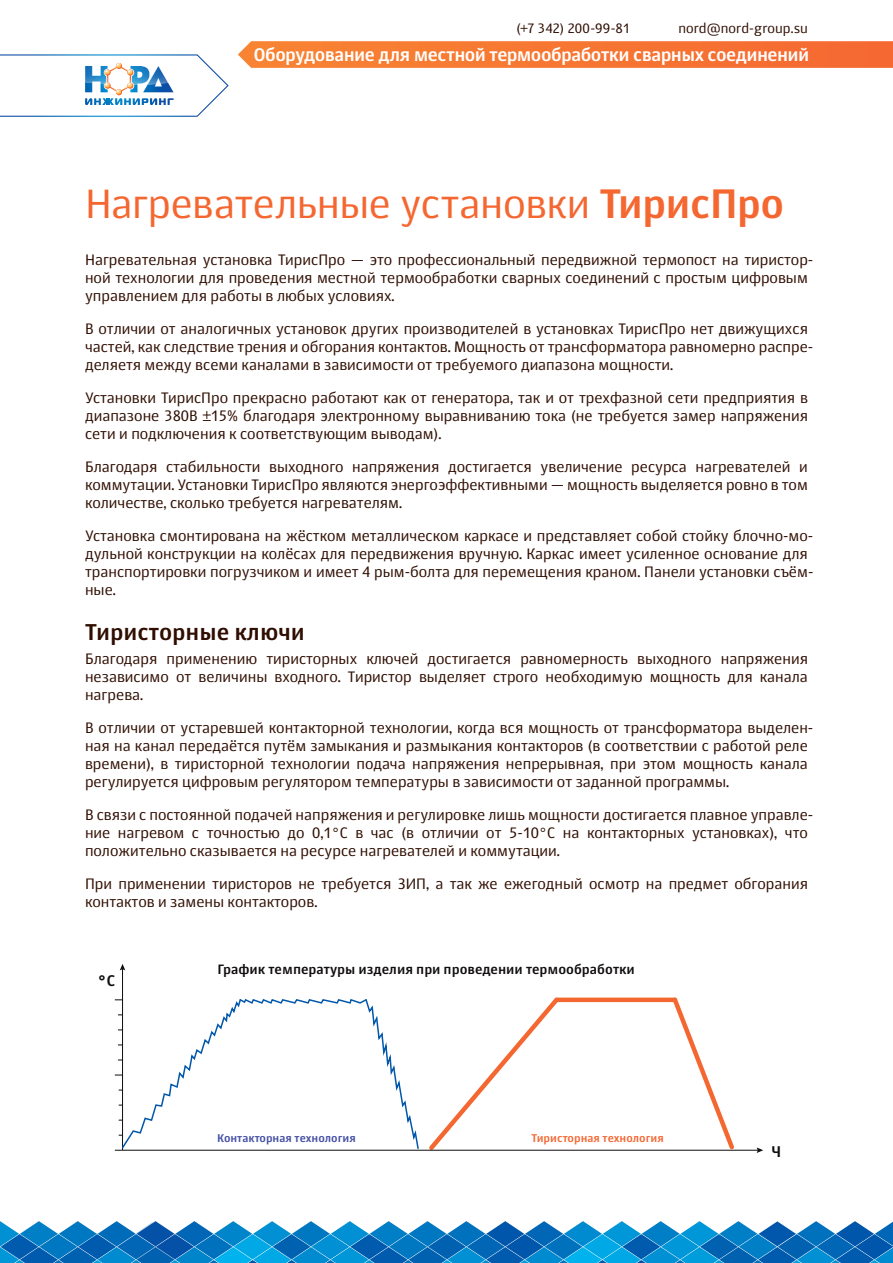
<style>
.page{position:relative;width:893px;height:1263px;background:#fff}
.page>*{position:absolute;margin:0;border:0;box-sizing:border-box;transform-origin:0 0}
.t1{font:40.5px "Story";letter-spacing:-.01em;color:#f56731}
.t2{font:700 22.5px "Story";color:#2f0d00}
.t3{font:700 18px "Story";letter-spacing:-.03em;color:#fff}
.t4{font:700 15.3px "Story";color:#100d0e}
.t5{font:15px/18px "Story";color:#2f0d00}
.t6{font:13.5px "Story";letter-spacing:.005em;color:#2f0d00}
.t7{font:700 13.35px "Story";color:#100d0e}
.t8{font:700 11.1px "Story";color:#434ea4}
.t9{font:700 11.1px "Story";color:#f56732}
.s1{font-weight:700}
</style>
<div class="page">
<div style="left:556px;top:997px;width:119px;height:5px;background:#f56731"></div>
<svg style="left:669px;top:997px;width:69px;height:153px"></svg>
<hr style="left:122px;top:968px;width:1px;height:182px;background:#100d0e">
<svg style="left:120px;top:964px;width:5px;height:6px"></svg>
<hr style="left:123px;top:1150px;width:636px;height:1px;background:#100d0e">
<svg style="left:757px;top:1147px;width:6px;height:6px"></svg>
<svg style="left:115px;top:997px;width:448px;height:154px"></svg>
<svg style="left:0;top:1221px;width:893px;height:42px;background:#3090cc"></svg>
<svg style="left:0;top:54px;width:229px;height:63px"></svg>
<svg style="left:238px;top:41px;width:655px;height:27px;background:#f67836"></svg>
<p class="t6" style="left:516px;top:20px;width:115px">(+7 342) 200-99-81</p>
<p class="t6" style="left:678px;top:20px;width:131px">nord@nord-group.su</p>
<p class="t3" style="left:254px;top:43px;width:557px">Оборудование для местной термообработки сварных соединений</p>
<h1 class="t1" style="left:85px;top:178px;width:701px">Нагревательные установки <span class="s1">ТирисПро</span></h1>
<p class="t5" style="left:85px;top:250px;width:730px">Нагревательная установка ТирисПро — это профессиональный передвижной термопост на тиристор&shy;ной технологии для проведения местной термообработки сварных соединений с простым цифровым управлением для работы в любых условиях.</p>
<p class="t5" style="left:85px;top:319px;width:730px">В отличии от аналогичных установок других производителей в установках ТирисПро нет движущихся частей, как следствие трения и обгорания контактов. Мощность от трансформатора равномерно распре&shy;деляетя между всеми каналами в зависимости от требуемого диапазона мощности.</p>
<p class="t5" style="left:85px;top:388px;width:724px;text-align:justify">Установки ТирисПро прекрасно работают как от генератора, так и от трехфазной сети предприятия в диапазоне 380В ±15% благодаря электронному выравниванию тока (не требуется замер напряжения сети и подключения к соответствующим выводам).</p>
<p class="t5" style="left:85px;top:457px;width:724px;text-align:justify">Благодаря стабильности выходного напряжения достигается увеличение ресурса нагревателей и коммутации. Установки ТирисПро являются энергоэффективными — мощность выделяется ровно в том количестве, сколько требуется нагревателям.</p>
<p class="t5" style="left:85px;top:526px;width:730px">Установка смонтирована на жёстком металлическом каркасе и представляет собой стойку блочно-мо&shy;дульной конструкции на колёсах для передвижения вручную. Каркас имеет усиленное основание для транспортировки погрузчиком и имеет 4 рым-болта для перемещения краном. Панели установки съём&shy;ные.</p>
<h2 class="t2" style="left:85px;top:617px;width:221px">Тиристорные ключи</h2>
<p class="t5" style="left:85px;top:650px;width:724px;text-align:justify">Благодаря применению тиристорных ключей достигается равномерность выходного напряжения независимо от величины входного. Тиристор выделяет строго необходимую мощность для канала нагрева.</p>
<p class="t5" style="left:85px;top:719px;width:730px">В отличии от устаревшей контакторной технологии, когда вся мощность от трансформатора выделен&shy;ная на канал передаётся путём замыкания и размыкания контакторов (в соответствии с работой реле времени), в тиристорной технологии подача напряжения непрерывная, при этом мощность канала регулируется цифровым регулятором температуры в зависимости от заданной программы.</p>
<p class="t5" style="left:85px;top:806px;width:730px">В связи c постоянной подачей напряжения и регулировке лишь мощности достигается плавное управле&shy;ние нагревом с точностью до 0,1°C в час (в отличии от 5-10°C на контакторных установках), что положительно сказывается на ресурсе нагревателей и коммутации.</p>
<p class="t5" style="left:85px;top:875px;width:724px">При применении тиристоров не требуется ЗИП, а так же ежегодный осмотр на предмет обгорания контактов и замены контакторов.</p>
<p class="t4" style="left:98px;top:970px;width:19px">°С</p>
<p class="t7" style="left:217px;top:961px;width:419px">График температуры изделия при проведении термообработки</p>
<p class="t8" style="left:217px;top:1131px;width:140px">Контакторная технология</p>
<p class="t9" style="left:531px;top:1131px;width:134px">Тиристорная технология</p>
<p class="t4" style="left:771px;top:1142px;width:11px">Ч</p>
</div>
